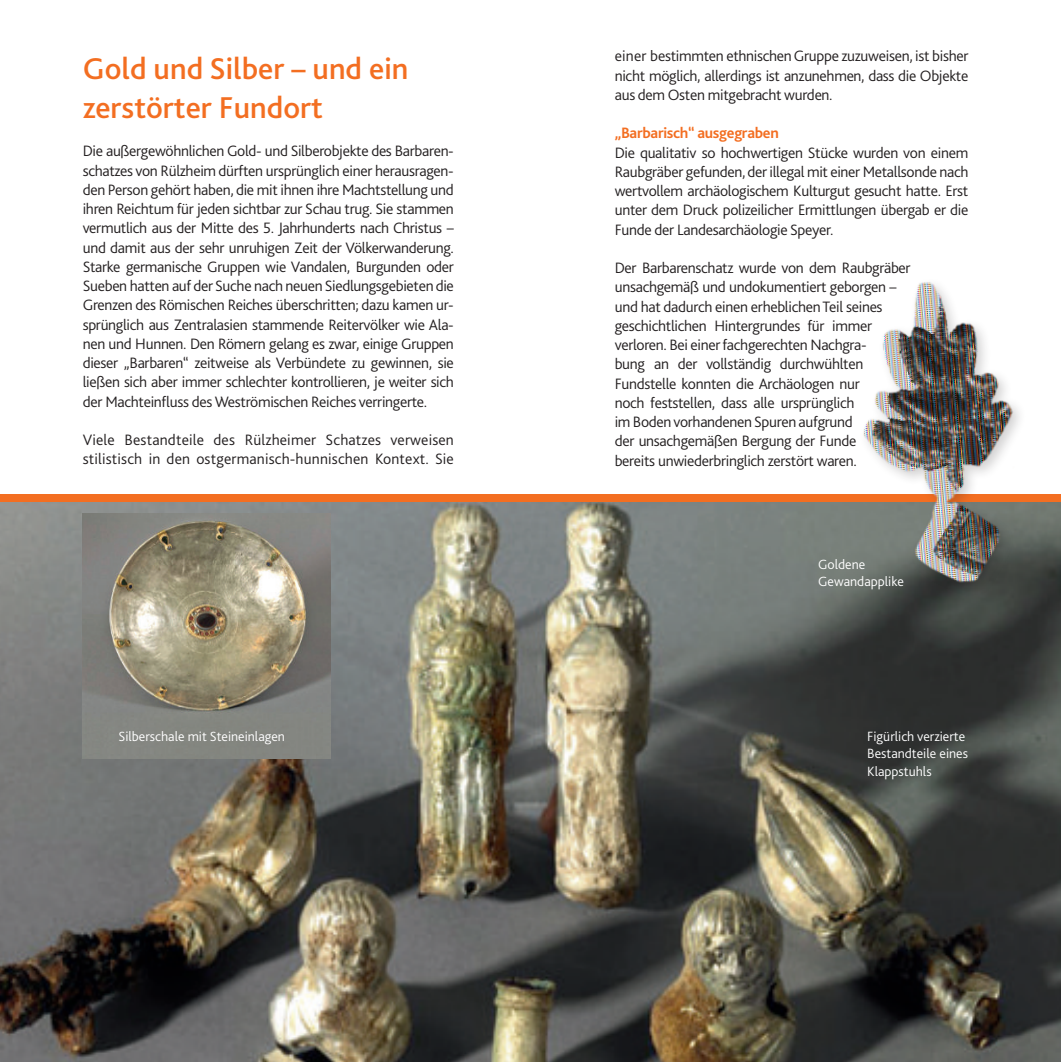
<style>
.page{position:relative;width:1062px;height:1062px;background:#fff}
.page>*{position:absolute;margin:0;border:0;box-sizing:border-box;transform-origin:0 0}
.t1{font:500 31.5px/38.5px "Bliss 2";color:#f36e21}
.t2{font:300 15.75px/19.2px "Bliss 2";letter-spacing:-.02em;color:#231f20;text-align:justify}
.t3{font:300 15.75px/19.2px "Bliss 2";letter-spacing:.01em;color:#231f20}
.t4{font:700 15.75px "Bliss 2";letter-spacing:-.02em;color:#f36e21}
.t5{font:300 14px/17.5px "Bliss 2";color:#fff}
</style>
<div class="page">
<img style="left:0;top:502px;width:1060px;height:560px">
<div style="left:0;top:494px;width:1060px;height:8px;background:#f36e21"></div>
<img style="left:83px;top:513px;width:248px;height:245px">
<img style="left:855px;top:282px;width:190px;height:319px">
<h1 class="t1" style="left:83px;top:49px;width:327px">Gold und Silber – und ein zerstörter Fundort</h1>
<p class="t2" style="left:83px;top:141px;width:373px">Die außergewöhnlichen Gold- und Silberobjekte des Barbaren&shy;schatzes von Rülzheim dürften ursprünglich einer herausragen&shy;den Person gehört haben, die mit ihnen ihre Machtstellung und ihren Reichtum für jeden sichtbar zur Schau trug. Sie stammen vermutlich aus der Mitte des 5. Jahrhunderts nach Christus – und damit aus der sehr unruhigen Zeit der Völkerwanderung.<br>Starke germanische Gruppen wie Vandalen, Burgunden oder Sueben hatten auf der Suche nach neuen Siedlungsgebieten die Grenzen des Römischen Reiches überschritten; dazu kamen ur&shy;sprünglich aus Zentralasien stammende Reitervölker wie Ala&shy;nen und Hunnen. Den Römern gelang es zwar, einige Gruppen dieser „Barbaren“ zeitweise als Verbündete zu gewinnen, sie ließen sich aber immer schlechter kontrollieren, je weiter sich der Machteinfluss des Weströmischen Reiches verringerte.</p>
<p class="t3" style="left:83px;top:430px;width:373px">Viele Bestandteile des Rülzheimer Schatzes verweisen stilistisch in den ostgermanisch-hunnischen Kontext. Sie</p>
<p class="t5" style="left:118px;top:727px;width:168px">Silberschale mit Steineinlagen</p>
<p class="t2" style="left:615px;top:46px;width:355px">einer bestimmten ethnischen Gruppe zuzuweisen, ist bisher nicht möglich, allerdings ist anzunehmen, dass die Objekte aus dem Osten mitgebracht wurden.</p>
<p class="t4" style="left:615px;top:123px;width:166px">„Barbarisch“ ausgegraben</p>
<p class="t2" style="left:615px;top:142px;width:355px">Die qualitativ so hochwertigen Stücke wurden von einem Raubgräber gefunden, der illegal mit einer Metallsonde nach wertvollem archäologischem Kulturgut gesucht hatte. Erst unter dem Druck polizeilicher Ermittlungen übergab er die Funde der Landesarchäologie Speyer.</p>
<p class="t2" style="left:615px;top:258px;width:297px;text-align:left">Der Barbarenschatz wurde von dem Raubgräber unsachgemäß und undokumentiert geborgen – und hat dadurch einen erheblichen Teil seines geschichtlichen Hintergrundes für immer verloren. Bei einer fachgerechten Nachgra-<br>bung an der vollständig durchwühlten Fundstelle konnten die Archäologen nur<br>noch feststellen, dass alle ursprünglich<br>im Boden vorhandenen Spuren aufgrund<br>der unsachgemäßen Bergung der Funde<br>bereits unwiederbringlich zerstört waren.</p>
<p class="t5" style="left:818px;top:555px;width:87px">Goldene<br>Gewandapplike</p>
<p class="t5" style="left:867px;top:727px;width:102px">Figürlich verzierte<br>Bestandteile eines<br>Klappstuhls</p>
</div>
